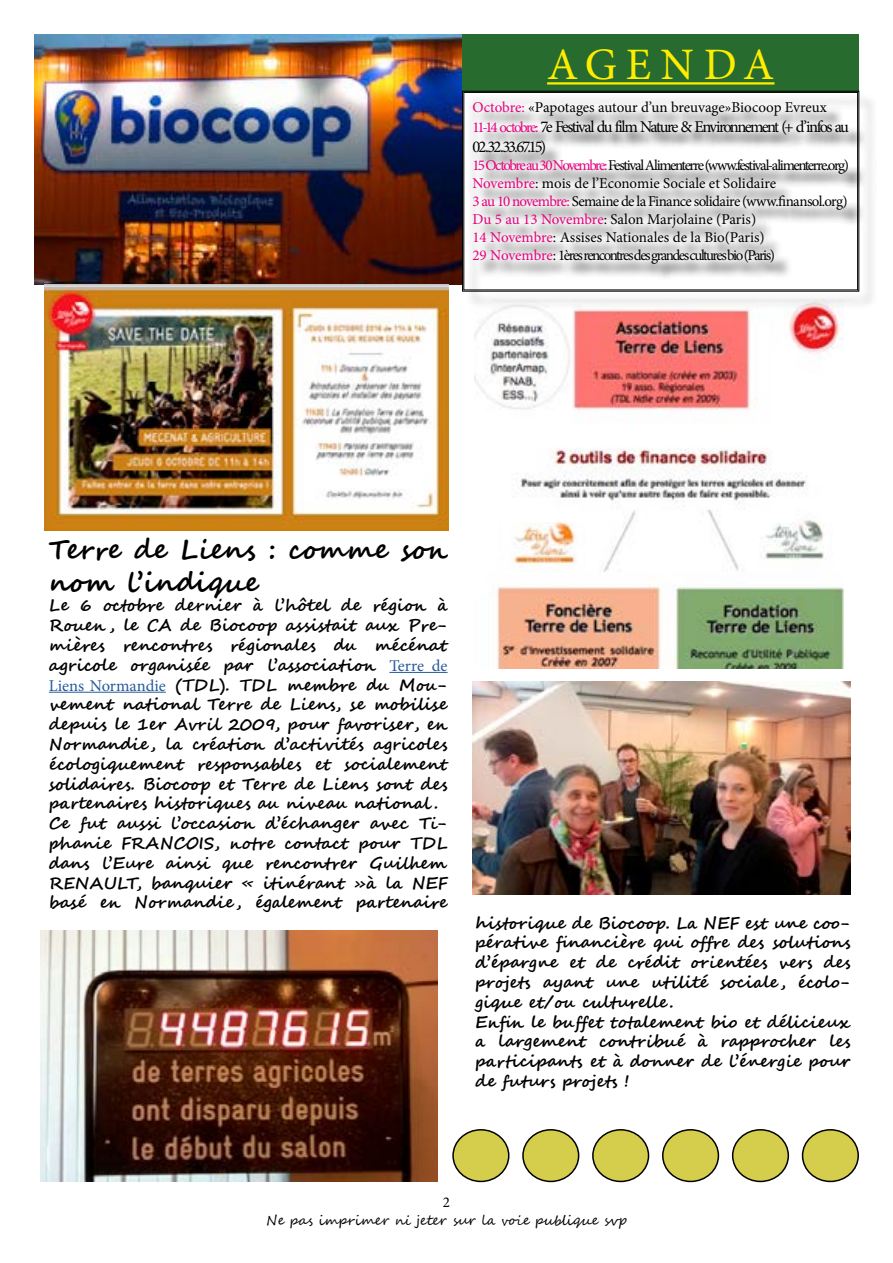
<style>
.page{position:relative;width:893px;height:1263px;background:#fff}
.page>*{position:absolute;margin:0;border:0;box-sizing:border-box;transform-origin:0 0}
.t1{font:45px "Minion Pro";letter-spacing:.195em;color:#ffed00}
.t2{font:700 27px/32.4px "Segoe Script";color:#000}
.t3{font:700 16.5px/19.8px "Segoe Script";color:#000}
.t4{font:16.5px/19.8px "Minion Pro";letter-spacing:-.105em;color:#000}
.t5{font:15px/18px "Minion Pro";letter-spacing:-.04em;color:#000}
.t6{font:15px "Minion Pro";letter-spacing:-.02em;color:#000}
.t7{font:13.5px "Segoe Script";color:#000}
.s1{color:#e6007d}
.s2{font-size:15px;color:#e6007d}
.s3{font-family:"Minion Pro";font-weight:400;color:#275b9b}
</style>
<div class="page">
<img style="left:34px;top:34px;width:428px;height:251px">
<div style="left:462px;top:34px;width:397px;height:57px;background:#286b2e"></div>
<hr style="left:547px;top:82px;width:227px;height:3px;background:#ffed00">
<hr style="left:389px;top:672px;width:59px;height:1px;background:#275b9b">
<hr style="left:49px;top:692px;width:117px;height:1px;background:#275b9b">
<img style="left:45px;top:285px;width:404px;height:245px">
<img style="left:474px;top:310px;width:369px;height:358px">
<img style="left:40px;top:930px;width:398px;height:251px">
<img style="left:472px;top:682px;width:378px;height:212px">
<div style="left:453px;top:1130px;width:56px;height:51px;background:#d4ce4c;border-radius:50%"></div>
<div style="left:452px;top:1129px;width:57px;height:53px;border:2px solid #000;border-radius:50%"></div>
<div style="left:523px;top:1130px;width:56px;height:51px;background:#d4ce4c;border-radius:50%"></div>
<div style="left:522px;top:1129px;width:57px;height:53px;border:2px solid #000;border-radius:50%"></div>
<div style="left:593px;top:1130px;width:55px;height:51px;background:#d4ce4c;border-radius:50%"></div>
<div style="left:592px;top:1129px;width:57px;height:53px;border:2px solid #000;border-radius:50%"></div>
<div style="left:663px;top:1130px;width:55px;height:51px;background:#d4ce4c;border-radius:50%"></div>
<div style="left:662px;top:1129px;width:57px;height:53px;border:2px solid #000;border-radius:50%"></div>
<div style="left:733px;top:1130px;width:55px;height:51px;background:#d4ce4c;border-radius:50%"></div>
<div style="left:732px;top:1129px;width:57px;height:53px;border:2px solid #000;border-radius:50%"></div>
<div style="left:802px;top:1130px;width:56px;height:51px;background:#d4ce4c;border-radius:50%"></div>
<div style="left:802px;top:1129px;width:57px;height:53px;border:2px solid #000;border-radius:50%"></div>
<div style="left:465px;top:94px;width:413px;height:216px;background:#000;opacity:.75"></div>
<svg style="left:462px;top:91px;width:397px;height:200px"></svg>
<div style="left:464px;top:92px;width:394px;height:198px;border:1px solid #000"></div>
<h1 class="t1" style="left:547px;top:34px;width:229px">AGENDA</h1>
<p class="t6" style="left:472px;top:97px;width:356px"><span class="s1">Octobre:</span> «Papotages autour d’un breuvage»Biocoop Evreux</p>
<p class="t4" style="left:472px;top:117px;width:378px"><span class="s2">11-14 octobre:</span> 7e Festival du film Nature &amp; Environnement (+ d’infos au<br>02.32.33.67.15)</p>
<p class="t5" style="left:472px;top:156px;width:378px"><span class="s1">15 Octobre au 30 Novembre:</span>FestivalAlimenterre (www.festival-alimenterre.org)<br><span class="s1">Novembre</span>: mois de l’Economie Sociale et Solidaire<br><span class="s1">3 au 10 novembre:</span> Semaine de la Finance solidaire (www.finansol.org)<br><span class="s1">Du 5 au 13 Novembre</span>: Salon Marjolaine (Paris)<br><span class="s1">14 Novembre</span>: Assises Nationales de la Bio(Paris)<br><span class="s1">29 Novembre</span>: 1ères rencontres des grandes cultures bio (Paris)</p>
<h2 class="t2" style="left:49px;top:534px;width:401px">Terre de Liens : comme son nom l’indique</h2>
<p class="t3" style="left:49px;top:596px;width:401px">Le 6 octobre dernier à l’hôtel de région à Rouen , le CA de Biocoop assistait aux Pre&shy;mières rencontres régionales du mécénat agricole organisée par l’association <span class="s3">Terre de Liens Normandie</span> (TDL). TDL membre du Mou&shy;vement national Terre de Liens, se mobilise depuis le 1er Avril 2009, pour favoriser, en Normandie , la création d’activités agricoles écologiquement responsables et socialement solidaires. Biocoop et Terre de Liens sont des partenaires historiques au niveau national .<br>Ce fut aussi l’occasion d’échanger avec Ti&shy;phanie FRANCOIS, notre contact pour TDL dans l’Eure ainsi que rencontrer Guilhem RENAULT, banquier « itinérant »à la NEF basé en Normandie , également partenaire</p>
<p class="t3" style="left:475px;top:913px;width:377px">historique de Biocoop. La NEF est une coo&shy;pérative financière qui offre des solutions d’épargne et de crédit orientées vers des projets ayant une utilité sociale , écolo&shy;gique et/ou culturelle.<br>Enfin le buffet totalement bio et délicieux a largement contribué à rapprocher les participants et à donner de l’énergie pour de futurs projets !</p>
<p class="t6" style="left:443px;top:1192px;width:9px">2</p>
<p class="t7" style="left:266px;top:1209px;width:362px">Ne pas imprimer ni jeter sur la voie publique svp</p>
</div>
